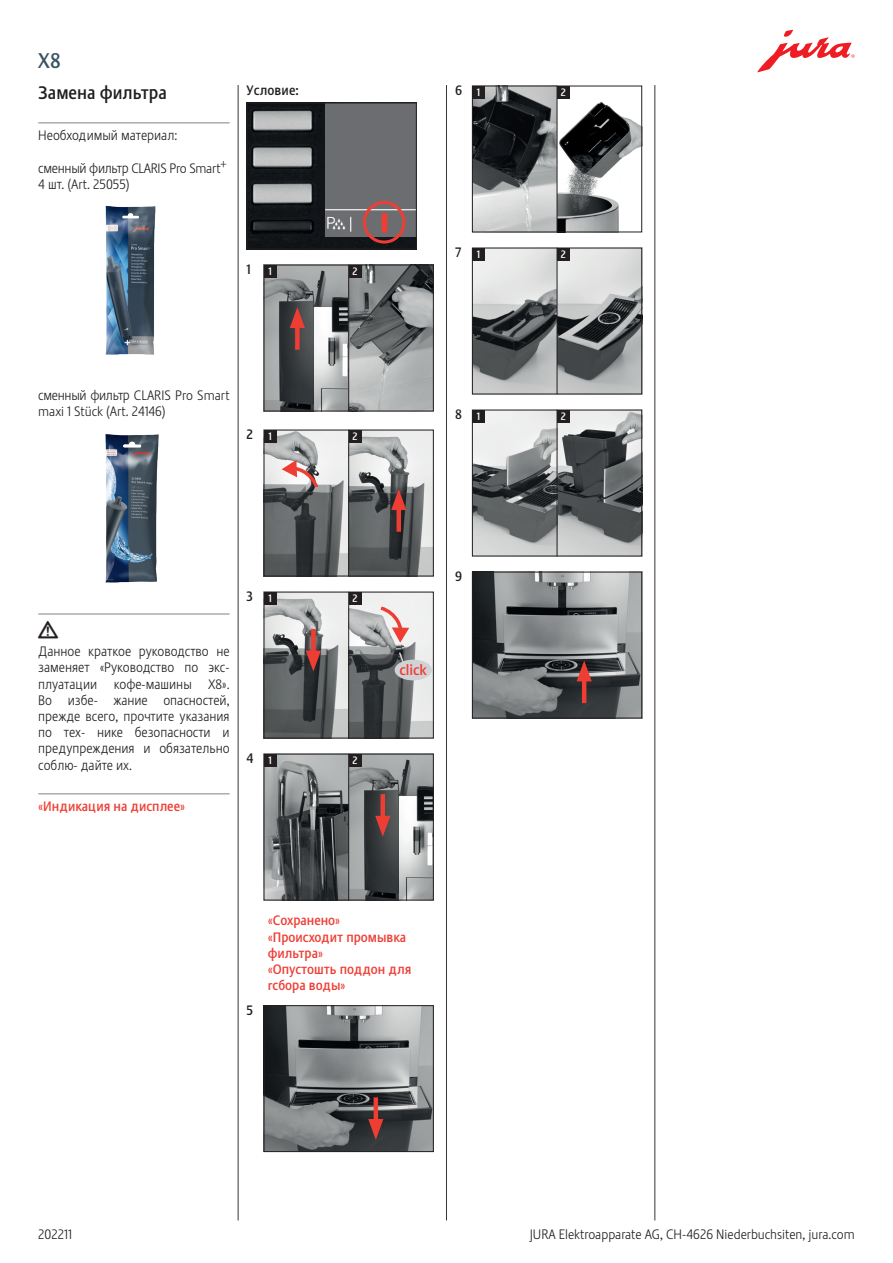
<style>
.page{position:relative;width:893px;height:1263px;background:#fff}
.page>*{position:absolute;margin:0;border:0;box-sizing:border-box;transform-origin:0 0}
.t1{font:21px "Stalemate Pro 2 J Medium";color:#3a5362}
.t2{font:18px "Stalemate Pro 2 J Medium";color:#231f20}
.t3{font:18px "Jura Pict 2006";color:#ee3e34}
.t4{font:18px "Jura Pict 2006";color:#231f20}
.t5{font:15px "Stalemate Pro 2 J Medium";color:#ee3e34}
.t6{font:13.5px/16.2px "Stalemate Pro 2 J Light";color:#231f20}
.t7{font:13.5px/16.2px "Stalemate Pro 2 J Medium";color:#ee3e34}
.t8{font:13.5px/16.2px "Stalemate Pro 2 J Light";letter-spacing:-.02em;color:#231f20}
.t9{font:13.5px "Stalemate Pro 2 J Medium";letter-spacing:.01em;color:#231f20}
.t10{font:12px "Jura Pict 2006";color:#fff}
.t11{font:10.5px "Stalemate LF";color:#fff}
.s1{font-size:16.5px}
</style>
<div class="page">
<svg style="left:757px;top:30px;width:98px;height:42px"></svg>
<hr style="left:238px;top:85px;width:1px;height:1135px;background:#3b3532">
<hr style="left:446px;top:85px;width:1px;height:1135px;background:#3b3532">
<hr style="left:654px;top:85px;width:1px;height:1135px;background:#3b3532">
<img style="left:249px;top:105px;width:166px;height:142px">
<div style="left:325px;top:103px;width:92px;height:133px;background:#6c6d70"></div>
<hr style="left:325px;top:209px;width:92px;height:1px;background:#fff">
<svg style="left:350px;top:217px;width:1px;height:15px"></svg>
<div style="left:382px;top:215px;width:5px;height:17px;background:#ee3e34"></div>
<div style="left:363px;top:201px;width:42px;height:43px;border:3px solid #ee3e34;border-radius:50%"></div>
<div style="left:247px;top:103px;width:170px;height:146px;border:1px solid #231f20"></div>
<img style="left:266px;top:267px;width:166px;height:142px">
<hr style="left:348px;top:265px;width:1px;height:146px;background:#231f20">
<div style="left:264px;top:265px;width:12px;height:12px;background:#231f20"></div>
<div style="left:349px;top:265px;width:12px;height:12px;background:#231f20"></div>
<div style="left:295px;top:320px;width:5px;height:30px;background:#ee3e34"></div>
<svg style="left:290px;top:307px;width:15px;height:21px"></svg>
<div style="left:264px;top:265px;width:170px;height:146px;border:1px solid #231f20"></div>
<img style="left:266px;top:432px;width:166px;height:142px">
<hr style="left:348px;top:430px;width:1px;height:146px;background:#231f20">
<div style="left:264px;top:430px;width:12px;height:12px;background:#231f20"></div>
<div style="left:349px;top:430px;width:12px;height:12px;background:#231f20"></div>
<hr style="left:397px;top:502px;width:4px;height:30px;background:#ee3e34">
<svg style="left:391px;top:489px;width:15px;height:21px"></svg>
<svg style="left:282px;top:460px;width:37px;height:27px"></svg>
<div style="left:264px;top:430px;width:170px;height:146px;border:1px solid #231f20"></div>
<img style="left:266px;top:594px;width:166px;height:142px">
<div style="left:311px;top:629px;width:5px;height:30px;background:#ee3e34"></div>
<svg style="left:306px;top:651px;width:15px;height:20px"></svg>
<hr style="left:348px;top:592px;width:1px;height:146px;background:#231f20">
<div style="left:264px;top:592px;width:12px;height:12px;background:#231f20"></div>
<div style="left:349px;top:592px;width:12px;height:12px;background:#231f20"></div>
<svg style="left:380px;top:605px;width:29px;height:38px"></svg>
<svg style="left:398px;top:651px;width:10px;height:13px"></svg>
<div style="left:395px;top:660px;width:37px;height:20px;background:#d1d2d4;border-radius:50%"></div>
<div style="left:264px;top:592px;width:170px;height:146px;border:1px solid #231f20"></div>
<img style="left:266px;top:756px;width:166px;height:142px">
<hr style="left:348px;top:754px;width:1px;height:146px;background:#231f20">
<div style="left:264px;top:754px;width:12px;height:12px;background:#231f20"></div>
<div style="left:349px;top:754px;width:12px;height:12px;background:#231f20"></div>
<hr style="left:381px;top:794px;width:4px;height:30px;background:#ee3e34">
<svg style="left:375px;top:816px;width:15px;height:21px"></svg>
<div style="left:264px;top:754px;width:170px;height:146px;border:1px solid #231f20"></div>
<img style="left:266px;top:1007px;width:166px;height:143px">
<hr style="left:374px;top:1097px;width:4px;height:30px;background:#ee3e34">
<svg style="left:368px;top:1119px;width:15px;height:21px"></svg>
<div style="left:264px;top:1005px;width:170px;height:147px;border:1px solid #231f20"></div>
<img style="left:474px;top:88px;width:166px;height:142px">
<hr style="left:557px;top:86px;width:1px;height:146px;background:#231f20">
<div style="left:472px;top:86px;width:13px;height:12px;background:#231f20"></div>
<div style="left:557px;top:86px;width:13px;height:12px;background:#231f20"></div>
<div style="left:472px;top:86px;width:170px;height:146px;border:1px solid #231f20"></div>
<img style="left:474px;top:250px;width:166px;height:142px">
<hr style="left:557px;top:248px;width:1px;height:146px;background:#231f20">
<div style="left:472px;top:248px;width:13px;height:12px;background:#231f20"></div>
<div style="left:557px;top:248px;width:13px;height:12px;background:#231f20"></div>
<div style="left:472px;top:248px;width:170px;height:146px;border:1px solid #231f20"></div>
<img style="left:474px;top:412px;width:166px;height:142px">
<hr style="left:557px;top:410px;width:1px;height:146px;background:#231f20">
<div style="left:472px;top:410px;width:13px;height:12px;background:#231f20"></div>
<div style="left:557px;top:410px;width:13px;height:12px;background:#231f20"></div>
<div style="left:472px;top:410px;width:170px;height:146px;border:1px solid #231f20"></div>
<img style="left:474px;top:574px;width:166px;height:142px">
<hr style="left:582px;top:673px;width:4px;height:30px;background:#ee3e34">
<svg style="left:577px;top:660px;width:15px;height:21px"></svg>
<div style="left:472px;top:572px;width:170px;height:146px;border:1px solid #231f20"></div>
<hr style="left:38px;top:122px;width:192px;height:1px;background:#808285">
<hr style="left:38px;top:614px;width:192px;height:1px;background:#808285">
<hr style="left:38px;top:793px;width:192px;height:1px;background:#808285">
<img style="left:105px;top:205px;width:51px;height:150px">
<img style="left:105px;top:434px;width:54px;height:149px">
<h1 class="t1" style="left:38px;top:48px;width:24px">X8</h1>
<h2 class="t2" style="left:38px;top:81px;width:130px">Замена фильтра</h2>
<p class="t6" style="left:38px;top:128px;width:140px">Необходимый материал:</p>
<p class="t8" style="left:38px;top:160px;width:190px">сменный фильтр CLARIS Pro Smart+<br>4 шт. (Art. 25055)</p>
<p class="t9" style="left:247px;top:82px;width:54px">Условие:</p>
<p class="t10" style="left:327px;top:216px;width:19px">O<span class="s1">c</span></p>
<h2 class="t3" style="left:378px;top:212px;width:14px">!</h2>
<p class="t9" style="left:247px;top:261px;width:6px">1</p>
<p class="t11" style="left:268px;top:265px;width:5px">1</p>
<p class="t11" style="left:353px;top:265px;width:7px">2</p>
<p class="t6" style="left:38px;top:387px;width:193px">сменный фильтр CLARIS Pro Smart maxi 1 Stück (Art. 24146)</p>
<p class="t9" style="left:247px;top:426px;width:8px">2</p>
<p class="t11" style="left:268px;top:430px;width:5px">1</p>
<p class="t11" style="left:353px;top:430px;width:7px">2</p>
<p class="t9" style="left:455px;top:82px;width:9px">6</p>
<p class="t11" style="left:477px;top:86px;width:5px">1</p>
<p class="t11" style="left:561px;top:86px;width:7px">2</p>
<p class="t9" style="left:455px;top:244px;width:8px">7</p>
<p class="t11" style="left:477px;top:248px;width:5px">1</p>
<p class="t11" style="left:561px;top:248px;width:7px">2</p>
<p class="t9" style="left:455px;top:406px;width:8px">8</p>
<p class="t11" style="left:477px;top:410px;width:5px">1</p>
<p class="t11" style="left:561px;top:410px;width:7px">2</p>
<h2 class="t4" style="left:38px;top:618px;width:22px">J</h2>
<p class="t6" style="left:38px;top:643px;width:193px;text-align:justify">Данное краткое руководство не заменяет «Руководство по экс&shy;плуатации кофе-машины X8».<br>Во избе- жание опасностей, прежде всего, прочтите указания по тех- нике безопасности и предупреждения и обязательно соблю- дайте их.</p>
<p class="t7" style="left:38px;top:798px;width:148px">«Индикация на дисплее»</p>
<p class="t9" style="left:247px;top:588px;width:8px">3</p>
<p class="t11" style="left:268px;top:592px;width:5px">1</p>
<p class="t11" style="left:353px;top:592px;width:7px">2</p>
<p class="t9" style="left:247px;top:750px;width:8px">4</p>
<p class="t11" style="left:268px;top:754px;width:5px">1</p>
<p class="t11" style="left:353px;top:754px;width:7px">2</p>
<p class="t9" style="left:455px;top:568px;width:9px">9</p>
<p class="t5" style="left:400px;top:661px;width:29px">click</p>
<p class="t9" style="left:247px;top:1002px;width:8px">5</p>
<p class="t7" style="left:268px;top:912px;width:145px">«Сохранено» «Происходит промывка фильтра»<br>«Опустошть поддон для rсбора воды»</p>
<p class="t6" style="left:38px;top:1226px;width:35px">202211</p>
<p class="t6" style="left:530px;top:1226px;width:326px">JURA Elektroapparate AG, CH-4626 Niederbuchsiten, jura.com</p>
</div>
